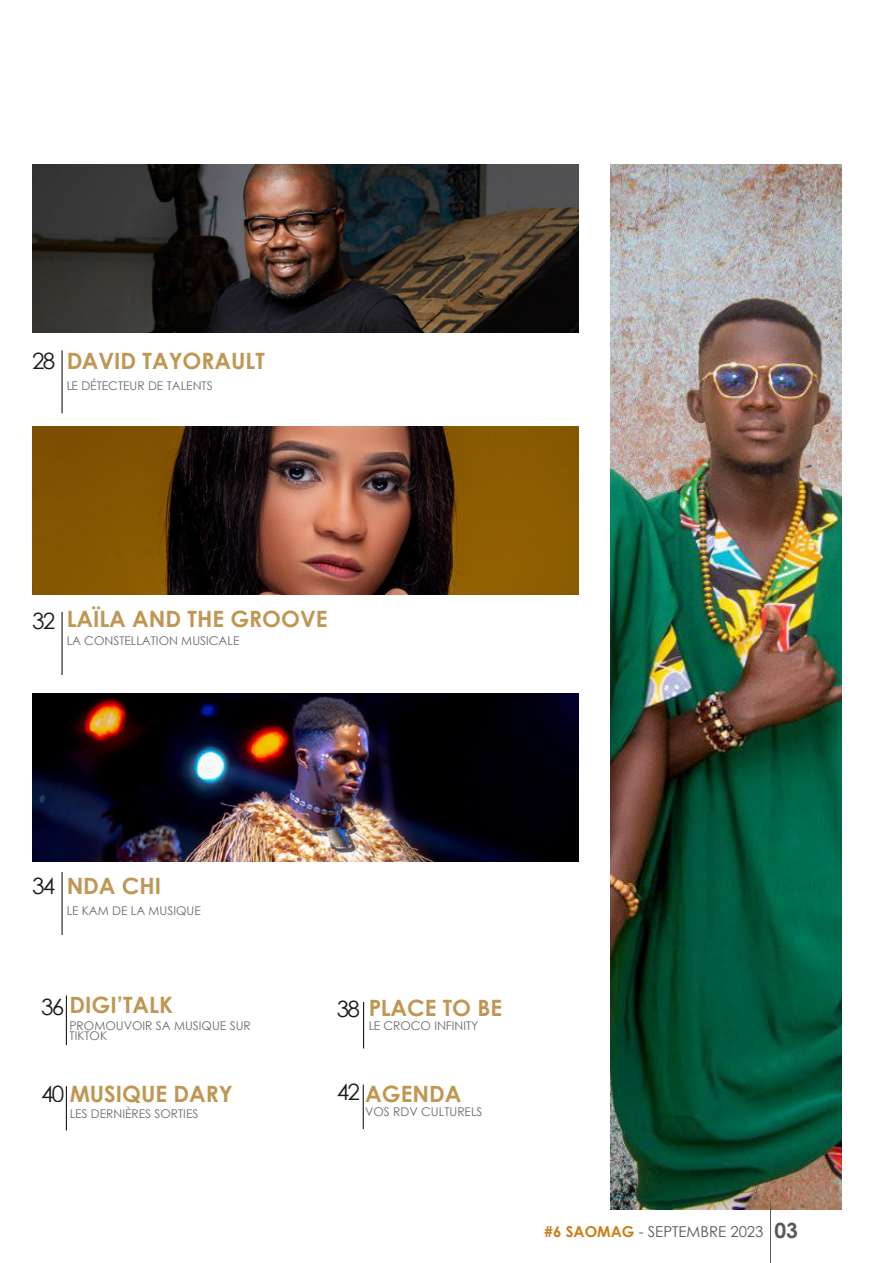
<style>
.page{position:relative;width:893px;height:1263px;background:#fff}
.page>*{position:absolute;margin:0;border:0;box-sizing:border-box;transform-origin:0 0}
.t1{font:700 22.5px "Century Gothic";color:#b88b3f}
.t2{font:15px "Century Gothic";color:#58595b}
.t3{font:12px/10.5px "Century Gothic";color:#58595b}
.s1{font-weight:400;color:#000}
.s2{font-weight:700;color:#cc7b16}
.s3{font-weight:700;font-size:21px}
</style>
<div class="page">
<img style="left:610px;top:164px;width:232px;height:1045px">
<img style="left:32px;top:164px;width:546px;height:168px">
<img style="left:32px;top:427px;width:546px;height:168px">
<img style="left:32px;top:693px;width:546px;height:168px">
<hr style="left:770px;top:1201px;width:1px;height:62px;background:#58595b">
<hr style="left:62px;top:350px;width:1px;height:63px;background:#000">
<hr style="left:62px;top:612px;width:1px;height:63px;background:#000">
<hr style="left:62px;top:872px;width:1px;height:63px;background:#000">
<hr style="left:363px;top:1002px;width:1px;height:46px;background:#000">
<hr style="left:66px;top:1086px;width:1px;height:44px;background:#000">
<hr style="left:66px;top:995px;width:1px;height:50px;background:#000">
<hr style="left:363px;top:1085px;width:1px;height:44px;background:#000">
<h1 class="t1" style="left:32px;top:344px;width:234px"><span class="s1">28</span> DAVID TAYORAULT</h1>
<p class="t3" style="left:66px;top:380px;width:148px">LE DÉTECTEUR DE TALENTS</p>
<h1 class="t1" style="left:32px;top:602px;width:297px"><span class="s1">32</span> LAÏLA AND THE GROOVE</h1>
<p class="t3" style="left:67px;top:636px;width:174px">LA CONSTELLATION MUSICALE</p>
<h1 class="t1" style="left:32px;top:869px;width:130px"><span class="s1">34</span> NDA CHI</h1>
<p class="t3" style="left:67px;top:905px;width:136px">LE KAM DE LA MUSIQUE</p>
<h1 class="t1" style="left:41px;top:988px;width:133px"><span class="s1">36</span> DIGI’TALK</h1>
<h1 class="t1" style="left:337px;top:990px;width:167px"><span class="s1">38</span> PLACE TO BE</h1>
<p class="t3" style="left:70px;top:1020px;width:183px">PROMOUVOIR SA MUSIQUE SUR<br>TIKTOK</p>
<p class="t3" style="left:368px;top:1020px;width:112px">LE CROCO INFINITY</p>
<h1 class="t1" style="left:41px;top:1076px;width:193px"><span class="s1">40</span> MUSIQUE DARY</h1>
<p class="t3" style="left:70px;top:1108px;width:130px">LES DERNIÈRES SORTIES</p>
<h1 class="t1" style="left:337px;top:1076px;width:126px"><span class="s1">42</span> AGENDA</h1>
<p class="t3" style="left:365px;top:1106px;width:119px">VOS RDV CULTURELS</p>
<p class="t2" style="left:544px;top:1221px;width:255px"><span class="s2">#6 SAOMAG</span> - SEPTEMBRE 2023 <span class="s3">03</span></p>
</div>
